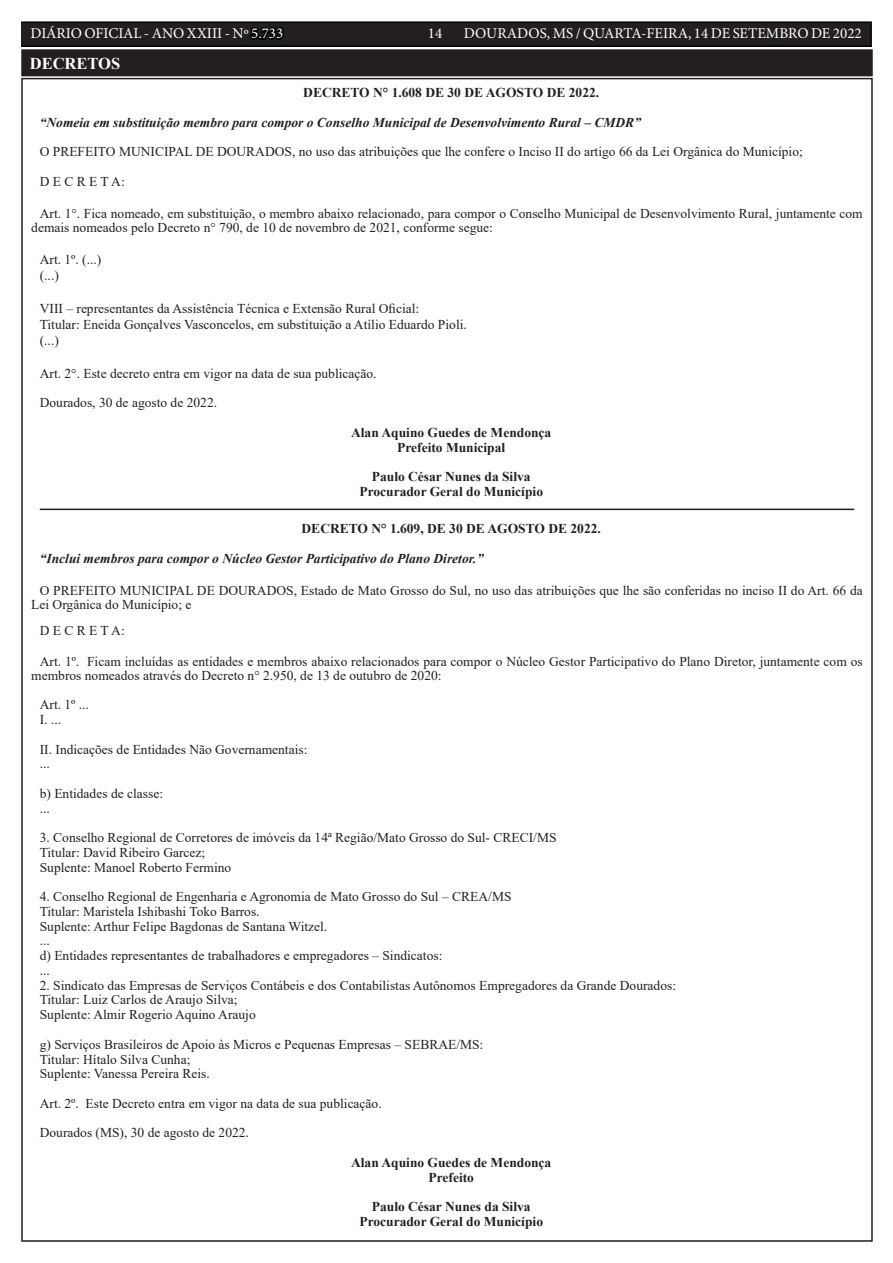
<style>
.page{position:relative;width:893px;height:1263px;background:#fff}
.page>*{position:absolute;margin:0;border:0;box-sizing:border-box;transform-origin:0 0}
.TEXTO{font:700 16.5px "Times New Roman";color:#fff}
.t1{font:15px "Minion Pro";color:#fff}
.TEXTO-2{font:13.5px/13.5px "Times New Roman";color:#231f20}
.TEXTO-3{font:700 13.5px "Times New Roman";color:#231f20}
.TEXTO-4{font:italic 700 13.5px "Times New Roman";color:#231f20}
.s1{color:#000}
</style>
<div class="page">
<div style="left:21px;top:22px;width:850px;height:24px;background:#231f20"></div>
<div style="left:21px;top:21px;width:851px;height:26px;border:2px solid #000"></div>
<hr style="left:40px;top:509px;width:814px;height:1px;background:#231f20">
<div style="left:23px;top:51px;width:848px;height:23px;background:#231f20"></div>
<div style="left:21px;top:49px;width:852px;height:27px;border:4px solid #231f20"></div>
<p class="t1" style="left:31px;top:24px;width:254px">DIÁRIO OFICIAL - ANO XXIII - Nº <span class="s1">5.733</span></p>
<p class="t1" style="left:428px;top:24px;width:16px">14</p>
<p class="t1" style="left:464px;top:24px;width:399px">DOURADOS, MS / QUARTA-FEIRA, 14 DE SETEMBRO DE 2022</p>
<p class="TEXTO" style="left:30px;top:52px;width:92px">DECRETOS</p>
<p class="TEXTO-3" style="left:303px;top:83px;width:297px">DECRETO N° 1.608 DE 30 DE AGOSTO DE 2022.</p>
<p class="TEXTO-4" style="left:40px;top:113px;width:603px">“Nomeia em substituição membro para compor o Conselho Municipal de Desenvolvimento Rural – CMDR”</p>
<p class="TEXTO-2" style="left:40px;top:144px;width:765px">O PREFEITO MUNICIPAL DE DOURADOS, no uso das atribuições que lhe confere o Inciso II do artigo 66 da Lei Orgânica do Município;</p>
<p class="TEXTO-2" style="left:40px;top:174px;width:87px">D E C R E T A:</p>
<p class="TEXTO-2" style="left:31px;top:206px;width:833px;text-indent:9px">Art. 1°. Fica nomeado, em substituição, o membro abaixo relacionado, para compor o Conselho Municipal de Desenvolvimento Rural, juntamente com demais nomeados pelo Decreto n° 790, de 10 de novembro de 2021, conforme segue:</p>
<p class="TEXTO-2" style="left:40px;top:252px;width:63px">Art. 1º. (...)</p>
<p class="TEXTO-2" style="left:40px;top:269px;width:21px">(...)</p>
<p class="TEXTO-2" style="left:40px;top:301px;width:381px">VIII – representantes da Assistência Técnica e Extensão Rural Oficial:</p>
<p class="TEXTO-2" style="left:40px;top:317px;width:429px">Titular: Eneida Gonçalves Vasconcelos, em substituição a Atílio Eduardo Pioli.</p>
<p class="TEXTO-2" style="left:40px;top:334px;width:21px">(...)</p>
<p class="TEXTO-2" style="left:40px;top:366px;width:338px">Art. 2°. Este decreto entra em vigor na data de sua publicação.</p>
<p class="TEXTO-2" style="left:40px;top:396px;width:179px">Dourados, 30 de agosto de 2022.</p>
<p class="TEXTO-3" style="left:351px;top:423px;width:202px">Alan Aquino Guedes de Mendonça</p>
<p class="TEXTO-3" style="left:397px;top:437px;width:110px">Prefeito Municipal</p>
<p class="TEXTO-3" style="left:372px;top:467px;width:160px">Paulo César Nunes da Silva</p>
<p class="TEXTO-3" style="left:359px;top:482px;width:185px">Procurador Geral do Município</p>
<p class="TEXTO-3" style="left:302px;top:519px;width:301px">DECRETO N° 1.609, DE 30 DE AGOSTO DE 2022.</p>
<p class="TEXTO-4" style="left:40px;top:549px;width:445px">“Inclui membros para compor o Núcleo Gestor Participativo do Plano Diretor.”</p>
<p class="TEXTO-2" style="left:31px;top:584px;width:833px;text-indent:9px">O PREFEITO MUNICIPAL DE DOURADOS, Estado de Mato Grosso do Sul, no uso das atribuições que lhe são conferidas no inciso II do Art. 66 da<br>Lei Orgânica do Município; e</p>
<p class="TEXTO-2" style="left:40px;top:624px;width:87px">D E C R E T A:</p>
<p class="TEXTO-2" style="left:31px;top:655px;width:833px;text-indent:9px">Art. 1º. Ficam incluídas as entidades e membros abaixo relacionados para compor o Núcleo Gestor Participativo do Plano Diretor, juntamente com os membros nomeados através do Decreto n° 2.950, de 13 de outubro de 2020:</p>
<p class="TEXTO-2" style="left:40px;top:698px;width:51px">Art. 1º ...</p>
<p class="TEXTO-2" style="left:40px;top:712px;width:23px">I. ...</p>
<p class="TEXTO-2" style="left:40px;top:742px;width:269px">II. Indicações de Entidades Não Governamentais:</p>
<p class="TEXTO-2" style="left:40px;top:757px;width:12px">...</p>
<p class="TEXTO-2" style="left:40px;top:786px;width:125px">b) Entidades de classe:</p>
<p class="TEXTO-2" style="left:40px;top:801px;width:12px">...</p>
<p class="TEXTO-2" style="left:40px;top:830px;width:518px">3. Conselho Regional de Corretores de imóveis da 14ª Região/Mato Grosso do Sul- CRECI/MS</p>
<p class="TEXTO-2" style="left:40px;top:845px;width:167px">Titular: David Ribeiro Garcez;</p>
<p class="TEXTO-2" style="left:40px;top:860px;width:193px">Suplente: Manoel Roberto Fermino</p>
<p class="TEXTO-2" style="left:40px;top:889px;width:473px">4. Conselho Regional de Engenharia e Agronomia de Mato Grosso do Sul – CREA/MS</p>
<p class="TEXTO-2" style="left:40px;top:904px;width:221px">Titular: Maristela Ishibashi Toko Barros.</p>
<p class="TEXTO-2" style="left:40px;top:919px;width:289px">Suplente: Arthur Felipe Bagdonas de Santana Witzel.</p>
<p class="TEXTO-2" style="left:40px;top:934px;width:12px">...</p>
<p class="TEXTO-2" style="left:40px;top:948px;width:404px">d) Entidades representantes de trabalhadores e empregadores – Sindicatos:</p>
<p class="TEXTO-2" style="left:40px;top:963px;width:12px">...</p>
<p class="TEXTO-2" style="left:40px;top:978px;width:638px">2. Sindicato das Empresas de Serviços Contábeis e dos Contabilistas Autônomos Empregadores da Grande Dourados:</p>
<p class="TEXTO-2" style="left:40px;top:993px;width:199px">Titular: Luiz Carlos de Araujo Silva;</p>
<p class="TEXTO-2" style="left:40px;top:1007px;width:217px">Suplente: Almir Rogerio Aquino Araujo</p>
<p class="TEXTO-2" style="left:40px;top:1037px;width:445px">g) Serviços Brasileiros de Apoio às Micros e Pequenas Empresas – SEBRAE/MS:</p>
<p class="TEXTO-2" style="left:40px;top:1052px;width:152px">Titular: Hítalo Silva Cunha;</p>
<p class="TEXTO-2" style="left:40px;top:1066px;width:171px">Suplente: Vanessa Pereira Reis.</p>
<p class="TEXTO-2" style="left:40px;top:1096px;width:343px">Art. 2º. Este Decreto entra em vigor na data de sua publicação.</p>
<p class="TEXTO-2" style="left:40px;top:1125px;width:211px">Dourados (MS), 30 de agosto de 2022.</p>
<p class="TEXTO-3" style="left:351px;top:1152px;width:202px">Alan Aquino Guedes de Mendonça</p>
<p class="TEXTO-3" style="left:428px;top:1167px;width:47px">Prefeito</p>
<p class="TEXTO-3" style="left:372px;top:1197px;width:160px">Paulo César Nunes da Silva</p>
<p class="TEXTO-3" style="left:359px;top:1211px;width:185px">Procurador Geral do Município</p>
</div>
